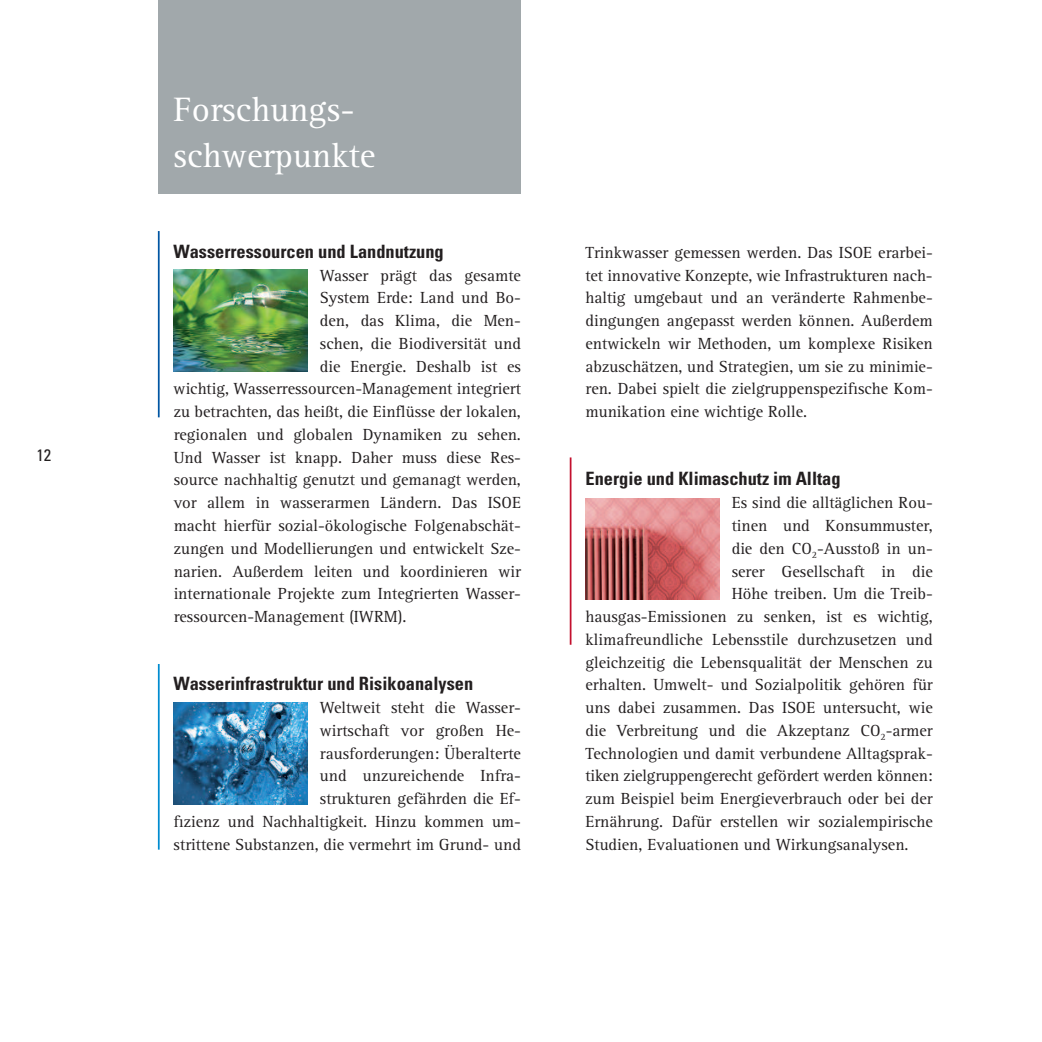
<style>
.page{position:relative;width:1042px;height:1042px;background:#fff}
.page>*{position:absolute;margin:0;border:0;box-sizing:border-box;transform-origin:0 0}
.t1{font:35px/45.5px "Rotis Serif Pro";color:#fff}
.t2{font:700 condensed 18.38px "Univers";color:#231f20}
.t3{font:16.62px/22.8px "Rotis Serif Pro";color:#231f20;text-align:right}
.t4{font:condensed 16.62px "Univers";color:#231f20}
</style>
<div class="page">
<div style="left:159px;top:0;width:362px;height:193px;background:#a1a8ab"></div>
<img style="left:174px;top:270px;width:134px;height:102px">
<img style="left:174px;top:703px;width:134px;height:102px">
<img style="left:585px;top:498px;width:134px;height:102px">
<hr style="left:158px;top:231px;width:2px;height:186px;background:#0156a3">
<hr style="left:158px;top:664px;width:2px;height:185px;background:#008cd0">
<hr style="left:570px;top:457px;width:1px;height:188px;background:#c3102e">
<p class="t4" style="left:36px;top:449px;width:16px">12</p>
<h1 class="t1" style="left:174px;top:90px;width:203px">Forschungs&shy;schwerpunkte</h1>
<p class="t2" style="left:174px;top:245px;width:272px">Wasserressourcen und Landnutzung</p>
<p class="t3" style="left:320px;top:265px;width:203px">Wasser prägt das gesamte</p>
<p class="t3" style="left:320px;top:288px;width:203px">System Erde: Land und Bo-</p>
<p class="t3" style="left:320px;top:311px;width:203px">den, das Klima, die Men-</p>
<p class="t3" style="left:320px;top:333px;width:203px">schen, die Biodiversität und</p>
<p class="t3" style="left:320px;top:356px;width:203px">die Energie. Deshalb ist es</p>
<p class="t3" style="left:174px;top:379px;width:349px">wichtig, Wasserressourcen-Management integriert</p>
<p class="t3" style="left:174px;top:402px;width:349px">zu betrachten, das heißt, die Einflüsse der lokalen,</p>
<p class="t3" style="left:174px;top:424px;width:349px">regionalen und globalen Dynamiken zu sehen.</p>
<p class="t3" style="left:174px;top:447px;width:349px">Und Wasser ist knapp. Daher muss diese Res-</p>
<p class="t3" style="left:174px;top:470px;width:349px">source nachhaltig genutzt und gemanagt werden,</p>
<p class="t3" style="left:174px;top:493px;width:349px">vor allem in wasserarmen Ländern. Das ISOE</p>
<p class="t3" style="left:174px;top:515px;width:349px">macht hierfür sozial-ökologische Folgenabschät-</p>
<p class="t3" style="left:174px;top:538px;width:349px">zungen und Modellierungen und entwickelt Sze-</p>
<p class="t3" style="left:174px;top:561px;width:349px">narien. Außerdem leiten und koordinieren wir</p>
<p class="t3" style="left:174px;top:584px;width:349px">internationale Projekte zum Integrierten Wasser-</p>
<p class="t3" style="left:174px;top:606px;width:234px">ressourcen-Management (IWRM).</p>
<p class="t2" style="left:174px;top:677px;width:301px">Wasserinfrastruktur und Risikoanalysen</p>
<p class="t3" style="left:174px;top:697px;width:349px">Weltweit steht die Wasser-<br>wirtschaft vor großen He-<br>rausforderungen: Überalterte<br>und unzureichende Infra-<br>strukturen gefährden die Ef-<br>fizienz und Nachhaltigkeit. Hinzu kommen um&shy;strittene Substanzen, die vermehrt im Grund- und</p>
<p class="t3" style="left:585px;top:242px;width:349px;text-align:justify">Trinkwasser gemessen werden. Das ISOE erarbei&shy;tet innovative Konzepte, wie Infrastrukturen nach&shy;haltig umgebaut und an veränderte Rahmenbe&shy;dingungen angepasst werden können. Außerdem entwickeln wir Methoden, um komplexe Risiken abzuschätzen, und Strategien, um sie zu minimie&shy;ren. Dabei spielt die zielgruppenspezifische Kom&shy;munikation eine wichtige Rolle.</p>
<p class="t2" style="left:585px;top:472px;width:257px">Energie und Klimaschutz im Alltag</p>
<p class="t3" style="left:732px;top:493px;width:203px">Es sind die alltäglichen Rou-</p>
<p class="t3" style="left:732px;top:515px;width:203px">tinen und Konsummuster,</p>
<p class="t3" style="left:732px;top:538px;width:203px">die den CO<sub>2</sub>-Ausstoß in un-</p>
<p class="t3" style="left:732px;top:561px;width:203px">serer Gesellschaft in die</p>
<p class="t3" style="left:732px;top:584px;width:203px">Höhe treiben. Um die Treib-</p>
<p class="t3" style="left:585px;top:606px;width:349px">hausgas-Emissionen zu senken, ist es wichtig,</p>
<p class="t3" style="left:585px;top:629px;width:349px">klimafreundliche Lebensstile durchzusetzen und</p>
<p class="t3" style="left:585px;top:652px;width:349px">gleichzeitig die Lebensqualität der Menschen zu</p>
<p class="t3" style="left:585px;top:675px;width:349px">erhalten. Umwelt- und Sozialpolitik gehören für</p>
<p class="t3" style="left:585px;top:697px;width:349px">uns dabei zusammen. Das ISOE untersucht, wie</p>
<p class="t3" style="left:585px;top:720px;width:349px">die Verbreitung und die Akzeptanz CO<sub>2</sub>-armer</p>
<p class="t3" style="left:585px;top:743px;width:349px">Technologien und damit verbundene Alltagsprak-</p>
<p class="t3" style="left:585px;top:766px;width:349px">tiken zielgruppengerecht gefördert werden können:</p>
<p class="t3" style="left:585px;top:788px;width:349px">zum Beispiel beim Energieverbrauch oder bei der</p>
<p class="t3" style="left:585px;top:811px;width:349px">Ernährung. Dafür erstellen wir sozialempirische</p>
<p class="t3" style="left:585px;top:834px;width:325px">Studien, Evaluationen und Wirkungsanalysen.</p>
</div>
